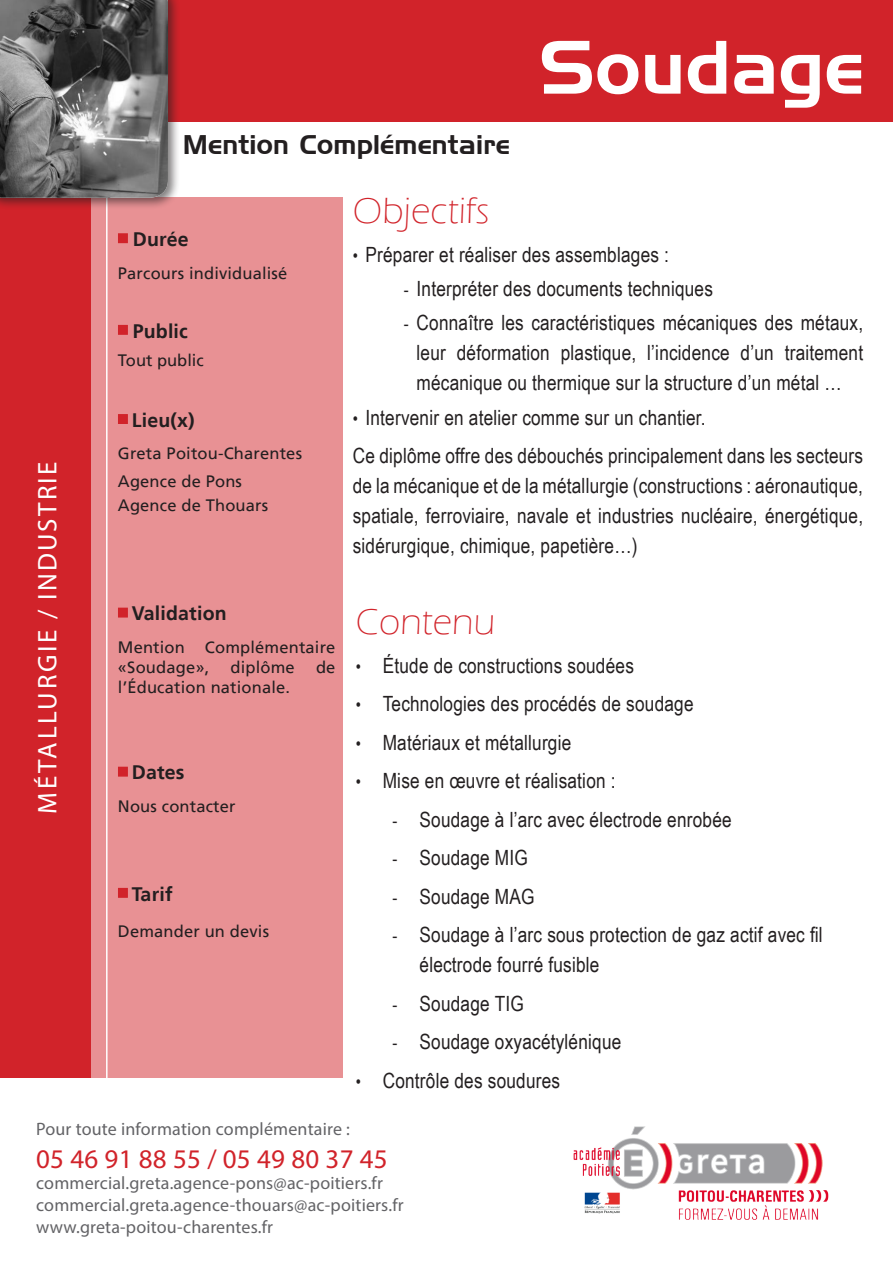
<style>
.page{position:relative;width:893px;height:1263px;background:#fff}
.page>*{position:absolute;margin:0;border:0;box-sizing:border-box;transform-origin:0 0}
.t1{font:73.5px "Handel Gothic BT";letter-spacing:.01em;color:#fff}
.t2{font:300 37.5px "Eras ITC";letter-spacing:.01em;color:#d1232a}
.t3{font:27px "Myriad Pro";letter-spacing:.01em;color:#d1232a}
.t4{font:27px "Myriad Pro";letter-spacing:.08em;color:#fff}
.t5{font:26.25px "Handel Gothic BT";letter-spacing:.01em;color:#231f20}
.t6{font:21px/30px "Arial Narrow";letter-spacing:.01em;color:#231f20;text-align:justify}
.t7{font:700 19.5px "Frutiger LT";letter-spacing:.01em;color:#231f20}
.t8{font:18px "Myriad Pro";letter-spacing:.01em;color:#636366}
.t9{font:16.5px/19.8px "Frutiger LT";letter-spacing:.01em;color:#231f20}
.s1{font-family:"Handel Gothic"}
.s2{font-size:18px}
</style>
<div class="page">
<div style="left:118px;top:0;width:775px;height:122px;background:#d1232a"></div>
<div style="left:87px;top:198px;width:256px;height:880px;background:#e89194"></div>
<div style="left:0;top:198px;width:91px;height:880px;background:#d1232a"></div>
<img style="left:573px;top:1126px;width:256px;height:94px">
<hr style="left:106px;top:198px;width:2px;height:880px;background:#fff">
<div style="left:0;top:0;width:180px;height:210px;background:#231f20;opacity:.57"></div>
<img style="left:0;top:0;width:168px;height:198px">
<div style="left:118px;top:233px;width:10px;height:10px;background:#d1232a;border:2px solid #d1232a"></div>
<div style="left:118px;top:325px;width:10px;height:10px;background:#d1232a;border:2px solid #d1232a"></div>
<div style="left:118px;top:608px;width:10px;height:9px;background:#d1232a"></div>
<div style="left:118px;top:888px;width:10px;height:10px;background:#d1232a;border:2px solid #d1232a"></div>
<div style="left:118px;top:414px;width:10px;height:10px;background:#d1232a"></div>
<div style="left:118px;top:767px;width:10px;height:10px;background:#d1232a;border:2px solid #d1232a"></div>
<p class="t4" style="left:31px;top:813px;width:353px;rotate:-90deg">MÉTALLURGIE / INDUSTRIE</p>
<p class="t5" style="left:183px;top:129px;width:328px">Mention Complé<span class="s1">mentaire</span></p>
<p class="t1" style="left:539px;top:23px;width:325px">Soudage</p>
<p class="t7" style="left:133px;top:228px;width:58px">Durée</p>
<p class="t9" style="left:118px;top:263px;width:171px">Parcours individualisé</p>
<p class="t7" style="left:133px;top:319px;width:57px">Public</p>
<p class="t9" style="left:118px;top:350px;width:87px">Tout public</p>
<p class="t7" style="left:132px;top:409px;width:64px">Lieu(x)</p>
<p class="t9" style="left:118px;top:443px;width:186px">Greta Poitou-Charentes</p>
<p class="t9" style="left:118px;top:471px;width:126px">Agence de Pons</p>
<p class="t9" style="left:118px;top:496px;width:152px">Agence de Thouars</p>
<p class="t2" style="left:353px;top:190px;width:138px">Objectifs</p>
<p class="t6" style="left:353px;top:239px;width:318px"><span class="s2">•</span> Préparer et réaliser des assemblages :</p>
<p class="t6" style="left:404px;top:273px;width:311px"><span class="s2">-</span> Interpréter des documents techniques</p>
<p class="t6" style="left:417px;top:307px;width:448px;text-indent:-13px"><span class="s2">-</span> Connaître les caractéristiques mécaniques des métaux, leur déformation plastique, l’incidence d’un traitement mécanique ou thermique sur la structure d’un métal …</p>
<p class="t6" style="left:353px;top:401px;width:354px"><span class="s2">•</span> Intervenir en atelier comme sur un chantier.</p>
<p class="t6" style="left:353px;top:440px;width:512px">Ce diplôme offre des débouchés principalement dans les secteurs de la mécanique et de la métallurgie (constructions : aéronautique, spatiale, ferroviaire, navale et industries nucléaire, énergétique, sidérurgique, chimique, papetière…)</p>
<p class="t7" style="left:132px;top:602px;width:96px">Validation</p>
<p class="t9" style="left:118px;top:637px;width:219px">Mention Complémentaire «Soudage»,</p>
<p class="t9" style="left:231px;top:657px;width:66px">diplôme</p>
<p class="t9" style="left:316px;top:657px;width:21px">de</p>
<p class="t9" style="left:118px;top:677px;width:174px">l’Éducation nationale.</p>
<p class="t7" style="left:132px;top:761px;width:54px">Dates</p>
<p class="t9" style="left:118px;top:796px;width:119px">Nous contacter</p>
<p class="t7" style="left:132px;top:882px;width:42px">Tarif</p>
<p class="t9" style="left:118px;top:922px;width:153px">Demander un devis</p>
<p class="t2" style="left:356px;top:601px;width:141px">Contenu</p>
<p class="t6" style="left:356px;top:649px;width:280px"><span class="s2">•</span> Étude de constructions soudées</p>
<p class="t6" style="left:356px;top:688px;width:339px"><span class="s2">•</span> Technologies des procédés de soudage</p>
<p class="t6" style="left:356px;top:726px;width:217px"><span class="s2">•</span> Matériaux et métallurgie</p>
<p class="t6" style="left:356px;top:765px;width:261px"><span class="s2">•</span> Mise en œuvre et réalisation :</p>
<p class="t6" style="left:393px;top:803px;width:341px"><span class="s2">-</span> Soudage à l’arc avec électrode enrobée</p>
<p class="t6" style="left:393px;top:842px;width:137px"><span class="s2">-</span> Soudage MIG</p>
<p class="t6" style="left:393px;top:880px;width:144px"><span class="s2">-</span> Soudage MAG</p>
<p class="t6" style="left:420px;top:919px;width:405px;text-indent:-27px"><span class="s2">-</span> Soudage à l’arc sous protection de gaz actif avec fil électrode fourré fusible</p>
<p class="t6" style="left:393px;top:987px;width:133px"><span class="s2">-</span> Soudage TIG</p>
<p class="t6" style="left:393px;top:1026px;width:230px"><span class="s2">-</span> Soudage oxyacétylénique</p>
<p class="t6" style="left:356px;top:1064px;width:206px"><span class="s2">•</span> Contrôle des soudures</p>
<p class="t8" style="left:36px;top:1118px;width:315px">Pour toute information complémentaire :</p>
<p class="t3" style="left:36px;top:1142px;width:353px">05 46 91 88 55 / 05 49 80 37 45</p>
<p class="t8" style="left:36px;top:1172px;width:348px">commercial.greta.agence-pons@ac-poitiers.fr</p>
<p class="t8" style="left:36px;top:1194px;width:369px">commercial.greta.agence-thouars@ac-poitiers.fr</p>
<p class="t8" style="left:36px;top:1215px;width:238px">www.greta-poitou-charentes.fr</p>
</div>
